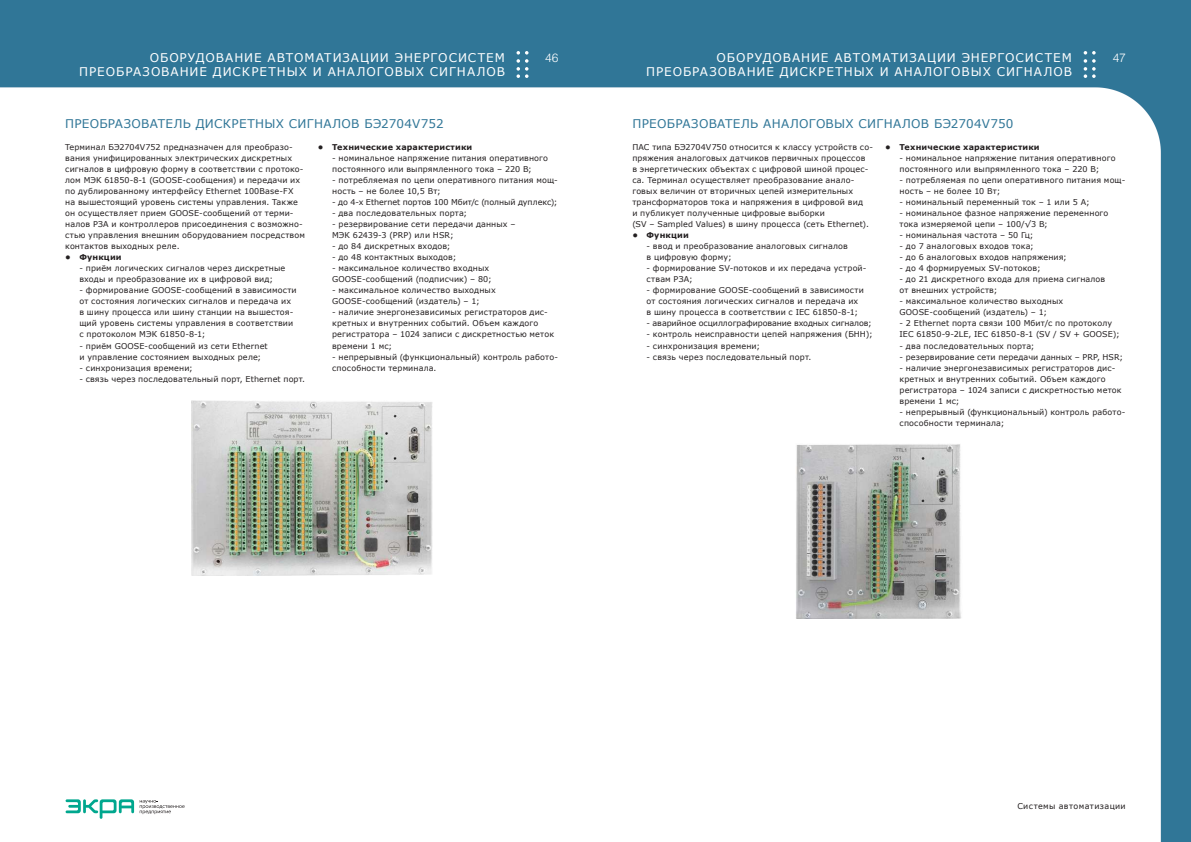
<style>
.page{position:relative;width:1191px;height:842px;background:#fff}
.page>*{position:absolute;margin:0;border:0;box-sizing:border-box;transform-origin:0 0}
.t1{font:12px/14.4px "Verdana";letter-spacing:.075em;color:#fff;text-align:right}
.t2{font:12px "Verdana";letter-spacing:.02em;color:#307697}
.t3{font:300 12px "Helios";color:#fff}
.t4{font:8px/11px "Verdana";letter-spacing:.015em;color:#231f20}
.t5{font:700 8px "Verdana";letter-spacing:.02em;color:#231f20}
.t6{font:8px "Verdana";letter-spacing:-.005em;color:#231f20}
.t7{font:8px "Verdana";letter-spacing:-.01em;color:#231f20}
.t8{font:8px "Verdana";letter-spacing:.05em;color:#231f20}
</style>
<div class="page">
<img style="left:0;top:0;width:1191px;height:842px">
<svg style="left:1083px;top:51px;width:12px;height:27px"></svg>
<svg style="left:516px;top:51px;width:12px;height:27px"></svg>
<svg style="left:66px;top:799px;width:68px;height:20px"></svg>
<svg style="left:140px;top:800px;width:45px;height:14px"></svg>
<img style="left:192px;top:401px;width:240px;height:174px">
<img style="left:795px;top:444px;width:168px;height:174px">
<h1 class="t1" style="left:79px;top:50px;width:427px">ОБОРУДОВАНИЕ АВТОМАТИЗАЦИИ ЭНЕРГОСИСТЕМ<br>ПРЕОБРАЗОВАНИЕ ДИСКРЕТНЫХ И АНАЛОГОВЫХ СИГНАЛОВ</h1>
<h1 class="t2" style="left:65px;top:116px;width:380px">ПРЕОБРАЗОВАТЕЛЬ ДИСКРЕТНЫХ СИГНАЛОВ БЭ2704V752</h1>
<h1 class="t1" style="left:646px;top:50px;width:427px">ОБОРУДОВАНИЕ АВТОМАТИЗАЦИИ ЭНЕРГОСИСТЕМ<br>ПРЕОБРАЗОВАНИЕ ДИСКРЕТНЫХ И АНАЛОГОВЫХ СИГНАЛОВ</h1>
<h1 class="t3" style="left:545px;top:50px;width:15px">46</h1>
<h1 class="t3" style="left:1113px;top:50px;width:14px">47</h1>
<h1 class="t2" style="left:632px;top:116px;width:382px">ПРЕОБРАЗОВАТЕЛЬ АНАЛОГОВЫХ СИГНАЛОВ БЭ2704V750</h1>
<p class="t4" style="left:65px;top:142px;width:241px">Терминал БЭ2704V752 предназначен для преобразо&shy;вания унифицированных электрических дискретных сигналов в цифровую форму в соответствии с протоко&shy;лом МЭК 61850-8-1 (GOOSE-сообщения) и передачи их по дублированному интерфейсу Ethernet 100Base-FX на вышестоящий уровень системы управления. Также он осуществляет прием GOOSE-сообщений от терми&shy;налов РЗА и контроллеров присоединения с возможно&shy;стью управления внешним оборудованием посредством контактов выходных реле.</p>
<p class="t5" style="left:65px;top:252px;width:58px">• Функции</p>
<p class="t4" style="left:79px;top:263px;width:207px">- приём логических сигналов через дискретные входы и преобразование их в цифровой вид;</p>
<p class="t4" style="left:79px;top:285px;width:219px">- формирование GOOSE-сообщений в зависимости от состояния логических сигналов и передача их в шину процесса или шину станции на вышестоя&shy;щий уровень системы управления в соответствии с протоколом МЭК 61850-8-1;</p>
<p class="t4" style="left:79px;top:340px;width:190px">- приём GOOSE-сообщений из сети Ethernet и управление состоянием выходных реле;</p>
<p class="t4" style="left:79px;top:362px;width:115px">- синхронизация времени;</p>
<p class="t4" style="left:79px;top:373px;width:225px">- связь через последовательный порт, Ethernet порт.</p>
<p class="t5" style="left:318px;top:142px;width:156px">• Технические характеристики</p>
<p class="t4" style="left:332px;top:153px;width:217px">- номинальное напряжение питания оперативного постоянного или выпрямленного тока – 220 В;</p>
<p class="t4" style="left:332px;top:175px;width:227px">- потребляемая по цепи оперативного питания мощ&shy;ность – не более 10,5 Вт;</p>
<p class="t6" style="left:332px;top:197px;width:227px">- до 4-х Ethernet портов 100 Мбит/с (полный дуплекс);</p>
<p class="t4" style="left:332px;top:208px;width:137px">- два последовательных порта;</p>
<p class="t4" style="left:332px;top:219px;width:185px">- резервирование сети передачи данных –<br>МЭК 62439-3 (PRP) или HSR;</p>
<p class="t4" style="left:332px;top:241px;width:120px">- до 84 дискретных входов;</p>
<p class="t4" style="left:332px;top:252px;width:126px">- до 48 контактных выходов;</p>
<p class="t4" style="left:332px;top:263px;width:161px">- максимальное количество входных<br>GOOSE-сообщений (подписчик) – 80;</p>
<p class="t4" style="left:332px;top:285px;width:165px">- максимальное количество выходных<br>GOOSE-сообщений (издатель) – 1;</p>
<p class="t4" style="left:332px;top:307px;width:224px">- наличие энергонезависимых регистраторов дис&shy;кретных и внутренних событий. Объем каждого регистратора – 1024 записи с дискретностью меток времени 1 мс;</p>
<p class="t4" style="left:332px;top:351px;width:227px">- непрерывный (функциональный) контроль работо&shy;способности терминала.</p>
<p class="t4" style="left:632px;top:142px;width:242px">ПАС типа БЭ2704V750 относится к классу устройств со&shy;пряжения аналоговых датчиков первичных процессов<br>в энергетических объектах c цифровой шиной процес&shy;са. Терминал осуществляет преобразование анало&shy;говых величин от вторичных цепей измерительных трансформаторов тока и напряжения в цифровой вид<br>и публикует полученные цифровые выборки<br>(SV – Sampled Values) в шину процесса (сеть Ethernet).</p>
<p class="t5" style="left:632px;top:230px;width:58px">• Функции</p>
<p class="t4" style="left:646px;top:241px;width:203px">- ввод и преобразование аналоговых сигналов в цифровую форму;</p>
<p class="t4" style="left:646px;top:263px;width:221px">- формирование SV-потоков и их передача устрой&shy;ствам РЗА;</p>
<p class="t4" style="left:646px;top:285px;width:219px">- формирование GOOSE-сообщений в зависимости от состояния логических сигналов и передача их в шину процесса в соответствии с IEC 61850-8-1;</p>
<p class="t7" style="left:646px;top:318px;width:227px">- аварийное осциллографирование входных сигналов;</p>
<p class="t4" style="left:646px;top:329px;width:228px">- контроль неисправности цепей напряжения (БНН);</p>
<p class="t4" style="left:646px;top:340px;width:115px">- синхронизация времени;</p>
<p class="t4" style="left:646px;top:351px;width:164px">- связь через последовательный порт.</p>
<p class="t5" style="left:885px;top:142px;width:156px">• Технические характеристики</p>
<p class="t4" style="left:899px;top:153px;width:217px">- номинальное напряжение питания оперативного постоянного или выпрямленного тока – 220 В;</p>
<p class="t4" style="left:899px;top:175px;width:227px">- потребляемая по цепи оперативного питания мощ&shy;ность – не более 10 Вт;</p>
<p class="t4" style="left:899px;top:197px;width:192px">- номинальный переменный ток – 1 или 5 А;</p>
<p class="t4" style="left:899px;top:208px;width:210px">- номинальное фазное напряжение переменного тока измеряемой цепи – 100/√3 В;</p>
<p class="t4" style="left:899px;top:230px;width:135px">- номинальная частота – 50 Гц;</p>
<p class="t4" style="left:899px;top:241px;width:136px">- до 7 аналоговых входов тока;</p>
<p class="t4" style="left:899px;top:252px;width:169px">- до 6 аналоговых входов напряжения;</p>
<p class="t4" style="left:899px;top:263px;width:143px">- до 4 формируемых SV-потоков;</p>
<p class="t4" style="left:899px;top:274px;width:207px">- до 21 дискретного входа для приема сигналов от внешних устройств;</p>
<p class="t4" style="left:899px;top:296px;width:165px">- максимальное количество выходных<br>GOOSE-сообщений (издатель) – 1;</p>
<p class="t4" style="left:899px;top:318px;width:222px">- 2 Ethernet порта связи 100 Мбит/с по протоколу<br>IEC 61850-9-2LE, IEC 61850-8-1 (SV / SV + GOOSE);</p>
<p class="t4" style="left:899px;top:340px;width:137px">- два последовательных порта;</p>
<p class="t4" style="left:899px;top:351px;width:225px">- резервирование сети передачи данных – PRP, HSR;</p>
<p class="t4" style="left:899px;top:362px;width:224px">- наличие энергонезависимых регистраторов дис&shy;кретных и внутренних событий. Объем каждого регистратора – 1024 записи с дискретностью меток времени 1 мс;</p>
<p class="t4" style="left:899px;top:406px;width:227px">- непрерывный (функциональный) контроль работо&shy;способности терминала;</p>
<p class="t8" style="left:1017px;top:801px;width:110px">Системы автоматизации</p>
</div>
